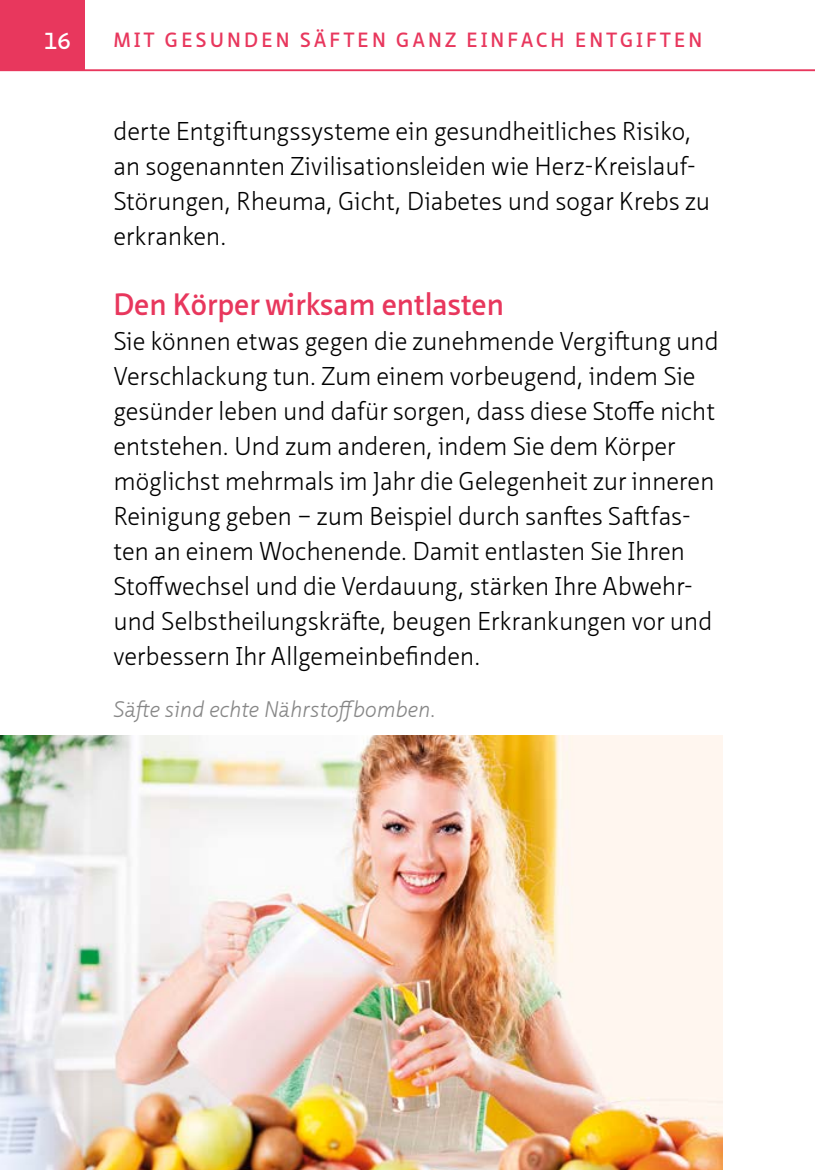
<style>
.page{position:relative;width:815px;height:1170px;background:#fff}
.page>*{position:absolute;margin:0;border:0;box-sizing:border-box;transform-origin:0 0}
.t1{font:600 30px "Neue Sans Pro";color:#e8375d}
.t2{font:300 25px/35px "Neue Sans Pro";letter-spacing:-.005em;color:#000}
.t3{font:600 22.5px "Neue Sans Pro";color:#fff}
.t4{font:italic 300 22px "Neue Sans Pro";color:#878787}
.t5{font:600 20px "Neue Sans Pro";letter-spacing:.16em;color:#e8375d}
</style>
<div class="page">
<div style="left:0;top:0;width:85px;height:71px;background:#e8375d"></div>
<hr style="left:0;top:69px;width:815px;height:2px;background:#e8375d">
<img style="left:0;top:735px;width:723px;height:434px">
<p class="t3" style="left:44px;top:26px;width:28px">16</p>
<p class="t5" style="left:113px;top:27px;width:591px">MIT GESUNDEN SÄFTEN GANZ EINFACH ENTGIFTEN</p>
<p class="t2" style="left:113px;top:113px;width:598px">derte Entgiftungssysteme ein gesundheitliches Risiko, an sogenannten Zivilisationsleiden wie Herz-Kreislauf-Störungen, Rheuma, Gicht, Diabetes und sogar Krebs zu erkranken.</p>
<p class="t1" style="left:113px;top:285px;width:392px">Den Körper wirksam entlasten</p>
<p class="t2" style="left:113px;top:323px;width:607px">Sie können etwas gegen die zunehmende Vergiftung und Verschlackung tun. Zum einem vorbeugend, indem Sie gesünder leben und dafür sorgen, dass diese Stoffe nicht entstehen. Und zum anderen, indem Sie dem Körper möglichst mehrmals im Jahr die Gelegenheit zur inneren Reinigung geben – zum Beispiel durch sanftes Saftfas&shy;ten an einem Wochenende. Damit entlasten Sie Ihren Stoffwechsel und die Verdauung, stärken Ihre Abwehr&shy;und Selbstheilungskräfte, beugen Erkrankungen vor und verbessern Ihr Allgemeinbefinden.</p>
<p class="t4" style="left:113px;top:694px;width:324px">Säfte sind echte Nährstoffbomben.</p>
</div>
